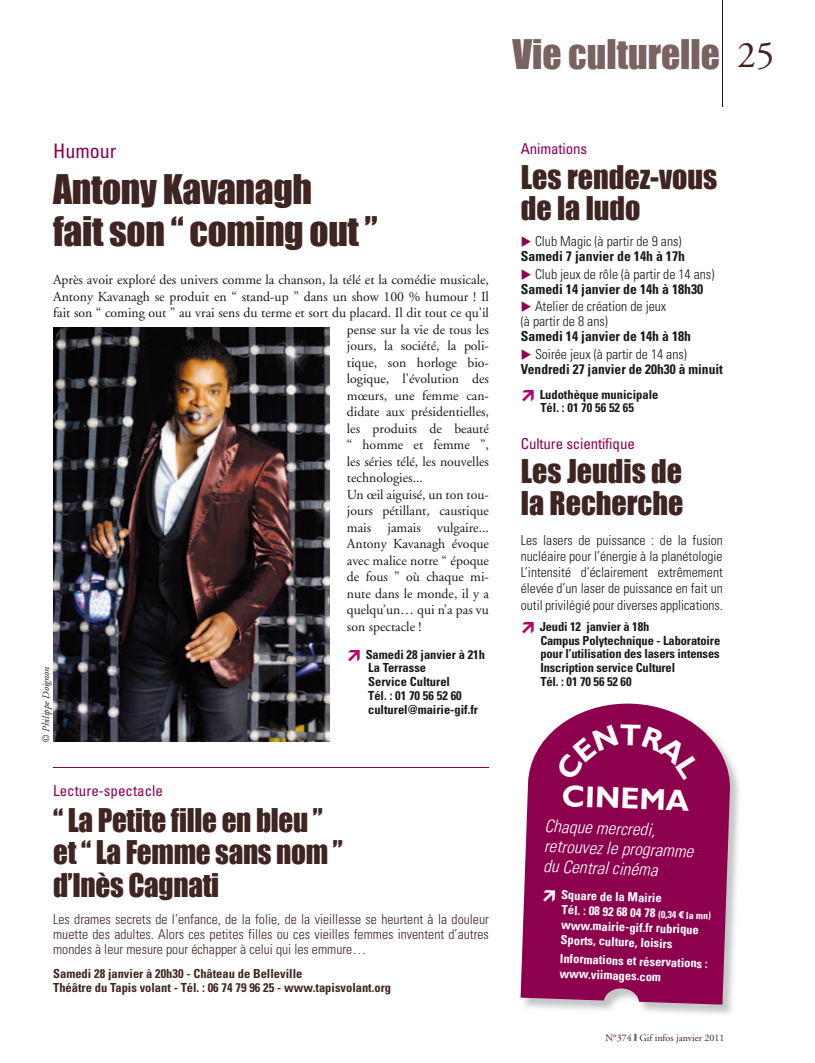
<style>
.page{position:relative;width:815px;height:1063px;background:#fff}
.page>*{position:absolute;margin:0;border:0;box-sizing:border-box;transform-origin:0 0}
.t1{font:37.5px/42.5px "Impact";letter-spacing:-.01em;color:#3f2521}
.t2{font:37.5px "Impact";color:#796260}
.t3{font:30px/32.5px "Impact";letter-spacing:-.005em;color:#3f2521}
.t4{font:700 30px "Gill Sans";color:#fff}
.t5{font:condensed 20px "Univers LT";color:#8c004d}
.t6{font:italic 300 condensed 17.5px/20px "Univers LT";color:#fff}
.t7{font:condensed 15px "Univers LT";letter-spacing:-.01em;color:#8c004d}
.t8{font:13.75px "Adobe Garamond LT";color:#1a171c}
.t9{font:300 condensed 13.75px/16.2px "Univers LT";color:#1a171c}
.t10{font:300 condensed 13.75px/15px "Univers LT";color:#3f2521;text-align:justify}
.t11{font:700 condensed 13.75px/15px "Univers LT";color:#1a171c}
.t12{font:700 condensed 12.5px/13.8px "Univers LT";letter-spacing:-.01em;color:#1a171c}
.t13{font:700 condensed 12.5px/15px "Univers LT";color:#fff}
.t14{font:700 condensed 12.5px/13.8px "Univers LT";color:#3f2521}
.t15{font:10px "Adobe Garamond LT";color:#3f2521}
.t16{font:italic 10px "Adobe Garamond LT";color:#1a171c}
.s1{font-family:"Adobe Garamond LT";color:#3f2521}
.s2{color:#8c004d}
.s3{font-weight:700}
.s4{font-weight:300}
.s5{font-size:10px}
.s6{font-family:"Linotype Euro Font Ato F";font-weight:400;font-stretch:normal;font-size:10px}
.s7{font-family:"Monotype Sorts";color:#796260}
</style>
<div class="page">
<hr style="left:723px;top:0;width:1px;height:106px;background:#1a171c">
<img style="left:525px;top:761px;width:214px;height:254px">
<svg style="left:521px;top:704px;width:210px;height:301px;background:#981e61"></svg>
<hr style="left:53px;top:767px;width:436px;height:1px;background:#8c004d">
<img style="left:53px;top:327px;width:276px;height:414px">
<svg style="left:543px;top:890px;width:12px;height:12px"></svg>
<div style="left:555px;top:724px;width:146px;height:56px;background:#8c004d"></div>
<h1 class="t2" style="left:513px;top:31px;width:263px">Vie culturelle <span class="s1">25</span></h1>
<h3 class="t5" style="left:53px;top:138px;width:65px">Humour</h3>
<h1 class="t1" style="left:53px;top:168px;width:326px">Antony Kavanagh<br>fait son “ coming out ”</h1>
<p class="t8" style="left:53px;top:271px;width:437px">Après avoir exploré des univers comme la chanson, la télé et la comédie musicale,</p>
<p class="t8" style="left:53px;top:288px;width:437px">Antony Kavanagh se produit en “ stand-up ” dans un show 100 % humour ! Il</p>
<p class="t8" style="left:53px;top:304px;width:437px">fait son “ coming out ” au vrai sens du terme et sort du placard. Il dit tout ce qu'il</p>
<p class="t8" style="left:347px;top:321px;width:144px">pense sur la vie de tous les</p>
<p class="t8" style="left:347px;top:337px;width:144px">jours, la société, la poli-</p>
<p class="t8" style="left:347px;top:354px;width:144px">tique, son horloge bio-</p>
<p class="t8" style="left:347px;top:370px;width:144px">logique, l'évolution des</p>
<p class="t8" style="left:347px;top:387px;width:144px">mœurs, une femme can-</p>
<p class="t8" style="left:347px;top:403px;width:144px">didate aux présidentielles,</p>
<p class="t8" style="left:347px;top:420px;width:144px">les produits de beauté</p>
<p class="t8" style="left:347px;top:436px;width:144px">“ homme et femme ”,</p>
<p class="t8" style="left:347px;top:453px;width:144px">les séries télé, les nouvelles</p>
<p class="t8" style="left:347px;top:469px;width:78px">technologies...</p>
<p class="t8" style="left:347px;top:486px;width:144px">Un œil aiguisé, un ton tou-</p>
<p class="t8" style="left:347px;top:502px;width:144px">jours pétillant, caustique</p>
<p class="t8" style="left:347px;top:519px;width:144px">mais jamais vulgaire...</p>
<p class="t8" style="left:347px;top:535px;width:144px">Antony Kavanagh évoque</p>
<p class="t8" style="left:347px;top:552px;width:144px">avec malice notre “ époque</p>
<p class="t8" style="left:347px;top:568px;width:144px">de fous ” où chaque mi-</p>
<p class="t8" style="left:347px;top:585px;width:144px">nute dans le monde, il y a</p>
<p class="t8" style="left:347px;top:601px;width:144px">quelqu’un… qui n’a pas vu</p>
<p class="t8" style="left:347px;top:618px;width:76px">son spectacle !</p>
<p class="t12" style="left:366px;top:647px;width:121px">Samedi 28 janvier à 21h<br>La Terrasse<br>Service Culturel<br>Tél. : 01 70 56 52 60 culturel@mairie-gif.fr</p>
<p class="t16" style="left:40px;top:743px;width:77px;rotate:-90deg">© Philippe Doignon</p>
<p class="t7" style="left:53px;top:781px;width:111px">Lecture-spectacle</p>
<h2 class="t3" style="left:53px;top:803px;width:291px">“ La Petite fille en bleu ” et “ La Femme sans nom ” d’Inès Cagnati</h2>
<p class="t10" style="left:53px;top:912px;width:437px">Les drames secrets de l’enfance, de la folie, de la vieillesse se heurtent à la douleur muette des adultes. Alors ces petites filles ou ces vieilles femmes inventent d’autres mondes à leur mesure pour échapper à celui qui les emmure…</p>
<p class="t14" style="left:53px;top:967px;width:340px">Samedi 28 janvier à 20h30 - Château de Belleville<br>Théâtre du Tapis volant - Tél. : 06 74 79 96 25 - www.tapisvolant.org</p>
<p class="t7" style="left:521px;top:139px;width:68px">Animations</p>
<h2 class="t3" style="left:521px;top:161px;width:198px;line-height:31.2px">Les rendez-vous de la ludo</h2>
<p class="t9" style="left:521px;top:233px;width:166px;line-height:15px"><span class="s2">◆</span> Club Magic (à partir de 9 ans)<br><span class="s3">Samedi 7 janvier de 14h à 17h</span></p>
<p class="t9" style="left:521px;top:266px;width:195px;line-height:15px"><span class="s2">◆</span> Club jeux de rôle (à partir de 14 ans)<br><span class="s3">Samedi 14 janvier de 14h à 18h30</span></p>
<p class="t9" style="left:521px;top:299px;width:147px;line-height:15px"><span class="s2">◆</span> Atelier de création de jeux (à partir de 8 ans)</p>
<p class="t11" style="left:521px;top:329px;width:172px">Samedi 14 janvier de 14h à 18h</p>
<p class="t11" style="left:521px;top:347px;width:204px"><span class="s2">◆</span> <span class="s4">Soirée jeux (à partir de 14 ans)<br></span>Vendredi 27 janvier de 20h30 à minuit</p>
<p class="t12" style="left:540px;top:387px;width:120px">Ludothèque municipale<br>Tél. : 01 70 56 52 65</p>
<p class="t7" style="left:521px;top:434px;width:115px">Culture scientifique</p>
<h2 class="t3" style="left:521px;top:456px;width:164px;line-height:31.2px">Les Jeudis de la Recherche</h2>
<p class="t9" style="left:521px;top:532px;width:203px;text-align:justify">Les lasers de puissance : de la fusion nucléaire pour l’énergie à la planétologie L’intensité d’éclairement extrêmement élevée d’un laser de puissance en fait un outil privilégié pour diverses applications.</p>
<p class="t12" style="left:540px;top:620px;width:182px">Jeudi 12 janvier à 18h<br>Campus Polytechnique - Laboratoire pour l’utilisation des lasers intenses<br>Inscription service Culturel<br>Tél. : 01 70 56 52 60</p>
<h2 class="t4" style="left:563px;top:778px;width:129px;rotate:2deg">CINEMA</h2>
<p class="t6" style="left:545px;top:816px;width:151px;rotate:2deg">Chaque mercredi, retrouvez le programme du Central cinéma</p>
<p class="t13" style="left:561px;top:887px;width:152px;rotate:2deg">Square de la Mairie<br>Tél. : 08 92 68 04 78 <span class="s5">(0,34</span> <span class="s6">y</span> <span class="s5">la mn) </span>www.mairie-gif.fr rubrique<br>Sports, culture, loisirs</p>
<p class="t13" style="left:560px;top:951px;width:149px;rotate:2deg">Informations et réservations : www.viimages.com</p>
<p class="t15" style="left:605px;top:1032px;width:121px">N°374 <span class="s7">y</span> Gif infos janvier 2011</p>
</div>
